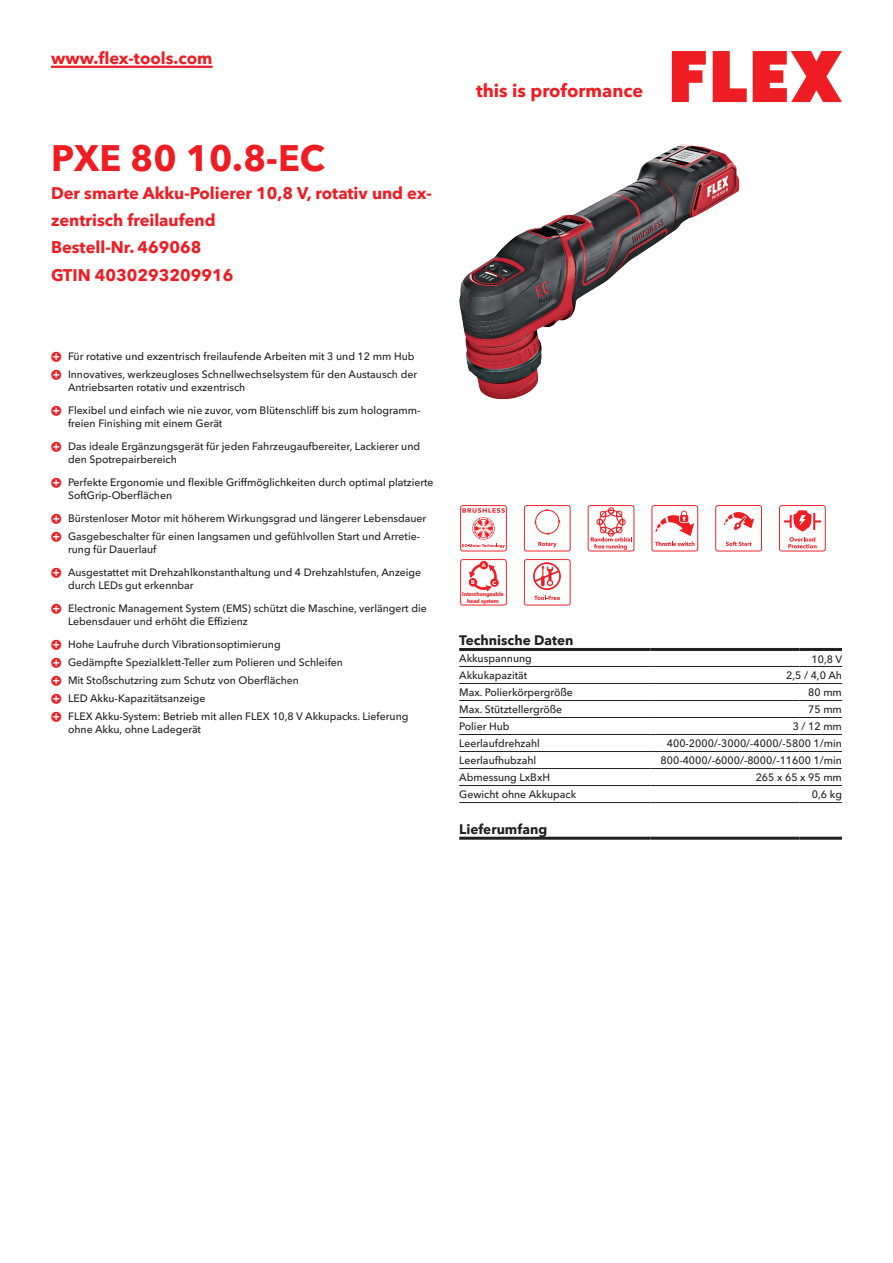
<style>
.page{position:relative;width:893px;height:1263px;background:#fff}
.page>*{position:absolute;margin:0;border:0;box-sizing:border-box;transform-origin:0 0}
.CB_AF_Product-name{font:700 36px "Avenir Next W1 G";color:#ee1d23}
.t1{font:700 18px "Avenir Next W1 G";color:#ee1d23}
.CB_AF_Product-short{font:700 16.5px/27px "Avenir Next W1 G";color:#ee1d23}
.CB_AF_Order-number{font:700 16.5px "Avenir Next W1 G";color:#ee1d23}
.CB_AF_Table-headline{font:700 13.5px "Avenir Next W1 G";color:#231f20}
.CB_AF_Table-specific{font:500 10.5px/12.6px "Avenir Next W1 G";color:#231f20}
.t2{font:700 5.4px/6.6px "Avenir Next W1 G";letter-spacing:-.025em;color:#ee1d23;text-align:center}
.t3{font:700 5.4px "Avenir Next W1 G";color:#fff}
</style>
<div class="page">
<svg style="left:672px;top:51px;width:34px;height:51px"></svg>
<svg style="left:713px;top:51px;width:34px;height:51px"></svg>
<svg style="left:753px;top:51px;width:89px;height:51px"></svg>
<hr style="left:51px;top:66px;width:162px;height:2px;background:#ee1d23">
<img style="left:459px;top:144px;width:222px;height:255px">
<hr style="left:459px;top:666px;width:192px;height:1px;background:#231f20">
<hr style="left:651px;top:666px;width:148px;height:1px;background:#231f20">
<hr style="left:799px;top:666px;width:43px;height:1px;background:#231f20">
<hr style="left:459px;top:683px;width:192px;height:1px;background:#231f20">
<hr style="left:651px;top:683px;width:148px;height:1px;background:#231f20">
<hr style="left:799px;top:683px;width:43px;height:1px;background:#231f20">
<hr style="left:459px;top:700px;width:192px;height:1px;background:#231f20">
<hr style="left:651px;top:700px;width:148px;height:1px;background:#231f20">
<hr style="left:799px;top:700px;width:43px;height:1px;background:#231f20">
<hr style="left:459px;top:717px;width:192px;height:1px;background:#231f20">
<hr style="left:651px;top:717px;width:148px;height:1px;background:#231f20">
<hr style="left:799px;top:717px;width:43px;height:1px;background:#231f20">
<hr style="left:459px;top:734px;width:192px;height:1px;background:#231f20">
<hr style="left:651px;top:734px;width:148px;height:1px;background:#231f20">
<hr style="left:799px;top:734px;width:43px;height:1px;background:#231f20">
<hr style="left:459px;top:751px;width:192px;height:1px;background:#231f20">
<hr style="left:651px;top:751px;width:148px;height:1px;background:#231f20">
<hr style="left:799px;top:751px;width:43px;height:1px;background:#231f20">
<hr style="left:459px;top:768px;width:192px;height:1px;background:#231f20">
<hr style="left:651px;top:768px;width:148px;height:1px;background:#231f20">
<hr style="left:799px;top:768px;width:43px;height:1px;background:#231f20">
<hr style="left:459px;top:785px;width:192px;height:1px;background:#231f20">
<hr style="left:651px;top:785px;width:148px;height:1px;background:#231f20">
<hr style="left:799px;top:785px;width:43px;height:1px;background:#231f20">
<hr style="left:459px;top:802px;width:192px;height:1px;background:#231f20">
<hr style="left:651px;top:802px;width:148px;height:1px;background:#231f20">
<hr style="left:799px;top:802px;width:43px;height:1px;background:#231f20">
<hr style="left:459px;top:648px;width:192px;height:3px;background:#231f20">
<hr style="left:651px;top:648px;width:148px;height:3px;background:#231f20">
<hr style="left:799px;top:648px;width:43px;height:3px;background:#231f20">
<hr style="left:459px;top:837px;width:192px;height:3px;background:#231f20">
<hr style="left:651px;top:837px;width:148px;height:3px;background:#231f20">
<hr style="left:799px;top:837px;width:43px;height:3px;background:#231f20">
<svg style="left:460px;top:505px;width:47px;height:46px"></svg>
<svg style="left:524px;top:505px;width:47px;height:46px"></svg>
<svg style="left:588px;top:505px;width:46px;height:46px"></svg>
<svg style="left:651px;top:505px;width:47px;height:46px"></svg>
<svg style="left:715px;top:505px;width:47px;height:46px"></svg>
<svg style="left:779px;top:505px;width:47px;height:46px"></svg>
<svg style="left:460px;top:559px;width:47px;height:46px"></svg>
<svg style="left:524px;top:559px;width:47px;height:46px"></svg>
<h3 class="CB_AF_Product-short" style="left:51px;top:43px;width:163px">www.flex-tools.com</h3>
<p class="CB_AF_Product-name" style="left:51px;top:130px;width:275px">PXE 80 10.8-EC</p>
<p class="CB_AF_Product-short" style="left:51px;top:178px;width:382px">Der smarte Akku-Polierer 10,8 V, rotativ und ex&shy;zentrisch freilaufend</p>
<p class="CB_AF_Order-number" style="left:51px;top:234px;width:152px">Bestell-Nr. 469068</p>
<p class="CB_AF_Order-number" style="left:51px;top:262px;width:184px">GTIN 4030293209916</p>
<h2 class="t1" style="left:476px;top:77px;width:169px">this is proformance</h2>
<p class="CB_AF_Table-specific" style="left:68px;top:349px;width:348px">Für rotative und exzentrisch freilaufende Arbeiten mit 3 und 12 mm Hub</p>
<p class="CB_AF_Table-specific" style="left:68px;top:367px;width:351px">Innovatives, werkzeugloses Schnellwechselsystem für den Austausch der<br>Antriebsarten rotativ und exzentrisch</p>
<p class="CB_AF_Table-specific" style="left:68px;top:403px;width:354px">Flexibel und einfach wie nie zuvor, vom Blütenschliff bis zum hologramm&shy;freien Finishing mit einem Gerät</p>
<p class="CB_AF_Table-specific" style="left:68px;top:439px;width:354px">Das ideale Ergänzungsgerät für jeden Fahrzeugaufbereiter, Lackierer und den Spotrepairbereich</p>
<p class="CB_AF_Table-specific" style="left:68px;top:475px;width:367px">Perfekte Ergonomie und flexible Griffmöglichkeiten durch optimal platzierte<br>SoftGrip-Oberflächen</p>
<p class="CB_AF_Table-specific" style="left:68px;top:511px;width:360px">Bürstenloser Motor mit höherem Wirkungsgrad und längerer Lebensdauer</p>
<p class="CB_AF_Table-specific" style="left:68px;top:529px;width:354px">Gasgebeschalter für einen langsamen und gefühlvollen Start und Arretie&shy;rung für Dauerlauf</p>
<p class="CB_AF_Table-specific" style="left:68px;top:565px;width:355px">Ausgestattet mit Drehzahlkonstanthaltung und 4 Drehzahlstufen, Anzeige durch LEDs gut erkennbar</p>
<p class="CB_AF_Table-specific" style="left:68px;top:601px;width:360px">Electronic Management System (EMS) schützt die Maschine, verlängert die<br>Lebensdauer und erhöht die Effizienz</p>
<p class="CB_AF_Table-specific" style="left:68px;top:637px;width:214px">Hohe Laufruhe durch Vibrationsoptimierung</p>
<p class="CB_AF_Table-specific" style="left:68px;top:655px;width:277px">Gedämpfte Spezialklett-Teller zum Polieren und Schleifen</p>
<p class="CB_AF_Table-specific" style="left:68px;top:673px;width:233px">Mit Stoßschutzring zum Schutz von Oberflächen</p>
<p class="CB_AF_Table-specific" style="left:68px;top:691px;width:139px">LED Akku-Kapazitätsanzeige</p>
<p class="CB_AF_Table-specific" style="left:68px;top:709px;width:342px">FLEX Akku-System: Betrieb mit allen FLEX 10,8 V Akkupacks. Lieferung ohne Akku, ohne Ladegerät</p>
<p class="t3" style="left:482px;top:560px;width:5px">A</p>
<p class="t3" style="left:471px;top:578px;width:5px">B</p>
<p class="t3" style="left:492px;top:578px;width:5px">C</p>
<p class="t2" style="left:462px;top:591px;width:43px">Interchangeable head system</p>
<p class="CB_AF_Table-headline" style="left:459px;top:630px;width:116px">Technische Daten</p>
<p class="CB_AF_Table-specific" style="left:459px;top:651px;width:74px">Akkuspannung</p>
<p class="CB_AF_Table-specific" style="left:811px;top:652px;width:32px">10,8 V</p>
<p class="CB_AF_Table-specific" style="left:459px;top:668px;width:70px">Akkukapazität</p>
<p class="CB_AF_Table-specific" style="left:786px;top:668px;width:57px">2,5 / 4,0 Ah</p>
<p class="CB_AF_Table-specific" style="left:459px;top:685px;width:115px">Max. Polierkörpergröße</p>
<p class="CB_AF_Table-specific" style="left:808px;top:685px;width:35px">80 mm</p>
<p class="CB_AF_Table-specific" style="left:459px;top:702px;width:105px">Max. Stütztellergröße</p>
<p class="CB_AF_Table-specific" style="left:808px;top:702px;width:35px">75 mm</p>
<p class="CB_AF_Table-specific" style="left:459px;top:719px;width:52px">Polier Hub</p>
<p class="CB_AF_Table-specific" style="left:793px;top:719px;width:51px">3 / 12 mm</p>
<p class="CB_AF_Table-specific" style="left:459px;top:736px;width:82px">Leerlaufdrehzahl</p>
<p class="CB_AF_Table-specific" style="left:667px;top:736px;width:177px">400-2000/-3000/-4000/-5800 1/min</p>
<p class="CB_AF_Table-specific" style="left:459px;top:753px;width:79px">Leerlaufhubzahl</p>
<p class="CB_AF_Table-specific" style="left:661px;top:753px;width:183px">800-4000/-6000/-8000/-11600 1/min</p>
<p class="CB_AF_Table-specific" style="left:459px;top:770px;width:92px">Abmessung LxBxH</p>
<p class="CB_AF_Table-specific" style="left:756px;top:770px;width:88px">265 x 65 x 95 mm</p>
<p class="CB_AF_Table-specific" style="left:459px;top:787px;width:119px">Gewicht ohne Akkupack</p>
<p class="CB_AF_Table-specific" style="left:812px;top:787px;width:32px">0,6 kg</p>
<p class="CB_AF_Table-headline" style="left:459px;top:818px;width:89px">Lieferumfang</p>
</div>
